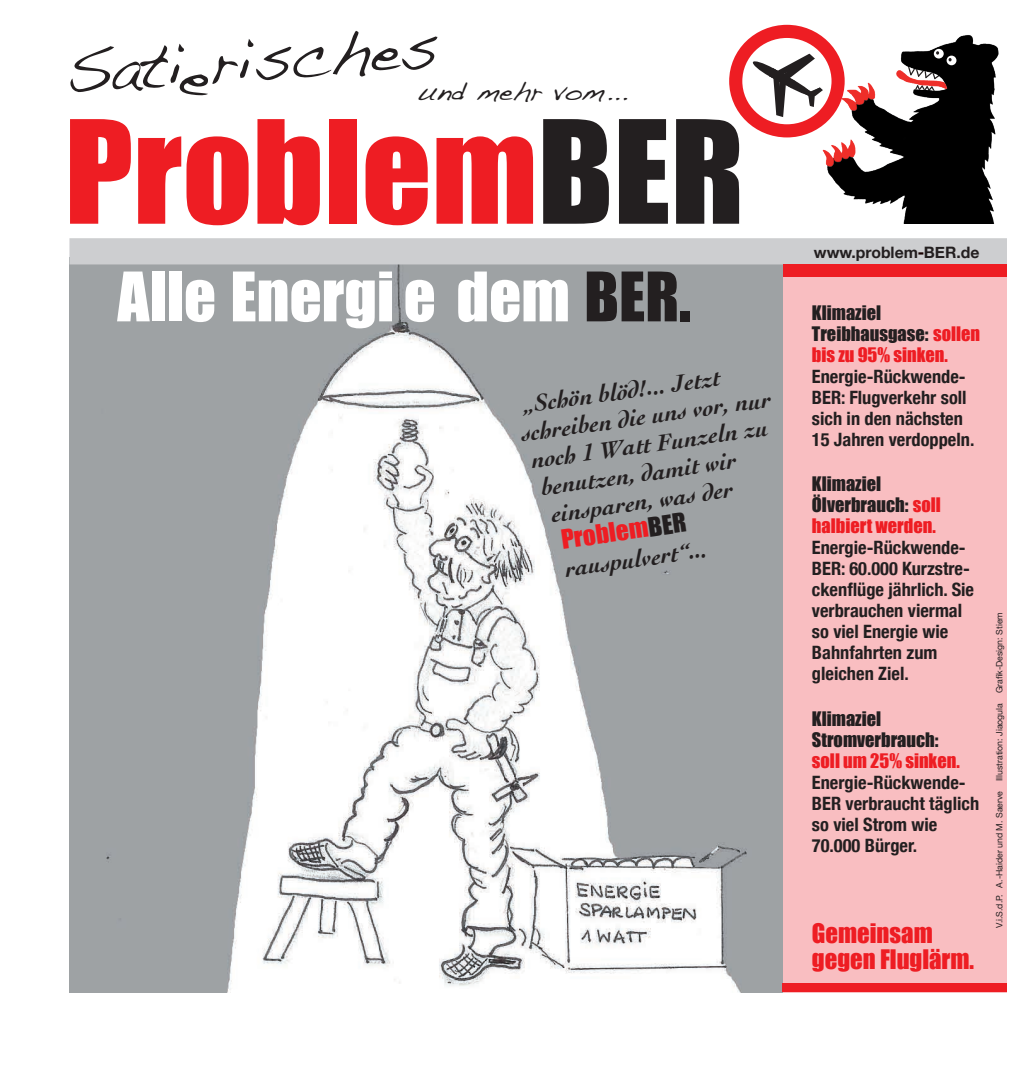
<style>
.page{position:relative;width:1017px;height:1067px;background:#fff}
.page>*{position:absolute;margin:0;border:0;box-sizing:border-box;transform-origin:0 0}
.t1{font:132.3px "Impact";color:#ee1d23;scale:1.04 1}
.t2{font:63px "Impact";color:#fff}
.t3{font:61.77px "Handwriting Dakota";color:#231f20}
.t4{font:27.47px "Handwriting Dakota";color:#231f20}
.t5{font:24.68px/26.6px "Impact";color:#ee1d23}
.t6{font:italic 700 24.5px "Cochin";color:#231f20}
.t7{font:24.5px "Impact";color:#ee1d23;scale:1.04 1}
.t8{font:700 condensed 18.38px/21px "Helvetica Neue";color:#231f20}
.t9{font:18.38px/21px "Impact";color:#231f20}
.t10{font:18.38px "Impact";color:#ee1d23}
.t11{font:700 15.75px "Helvetica Neue";color:#231f20}
.t12{font:8.75px "Helvetica Neue";color:#231f20}
.s1{color:#231f20}
.s2{font-weight:900;font-stretch:condensed;color:#170000}
.s3{color:#ee1d23}
</style>
<div class="page">
<img style="left:69px;top:264px;width:714px;height:728px">
<div style="left:783px;top:262px;width:224px;height:730px;background:#f9bec1"></div>
<img style="left:822px;top:35px;width:177px;height:189px">
<img style="left:822px;top:81px;width:54px;height:87px">
<svg style="left:934px;top:49px;width:10px;height:10px"></svg>
<div style="left:947px;top:56px;width:9px;height:9px;background:#fff;border-radius:50%"></div>
<svg style="left:907px;top:51px;width:45px;height:42px"></svg>
<svg style="left:751px;top:44px;width:82px;height:86px"></svg>
<div style="left:729px;top:25px;width:116px;height:112px;border:13px solid #ee1d23;border-radius:50%"></div>
<div style="left:69px;top:238px;width:938px;height:26px;background:#cdced0"></div>
<div style="left:783px;top:264px;width:224px;height:13px;background:#ee1d23"></div>
<div style="left:783px;top:983px;width:224px;height:9px;background:#ee1d23"></div>
<h3 class="t3" style="left:63px;top:35px;width:375px;rotate:-4deg">Sati risches</h3>
<h3 class="t4" style="left:418px;top:74px;width:210px">und mehr vom...</h3>
<h1 class="t1" style="left:64px;top:90px;width:655px">Problem<span class="s1">BER</span></h1>
<h2 class="t2" style="left:117px;top:258px;width:575px">Alle Energi e dem <span class="s1">BER.</span></h2>
<h3 class="t6" style="left:522px;top:390px;width:200px;rotate:-8deg">„Schön blöd!... Jetzt</h3>
<h3 class="t6" style="left:520px;top:419px;width:253px;rotate:-8deg">schreiben die uns vor, nur</h3>
<h3 class="t6" style="left:530px;top:446px;width:240px;rotate:-8deg">noch 1 Watt Funzeln zu</h3>
<h3 class="t6" style="left:540px;top:473px;width:198px;rotate:-8deg">benutzen, damit wir</h3>
<h3 class="t6" style="left:550px;top:500px;width:185px;rotate:-8deg">einsparen, was der</h3>
<h3 class="t7" style="left:559px;top:524px;width:123px;rotate:-8deg">Problem<span class="s1">BER</span></h3>
<h3 class="t6" style="left:563px;top:554px;width:145px;rotate:-8deg">rauspulvert“...</h3>
<p class="t11" style="left:814px;top:242px;width:167px">www.problem<span class="s2">-</span>BER.de</p>
<p class="t9" style="left:812px;top:302px;width:170px">Klimaziel<br>Treibhausgase: <span class="s3">sollen bis zu 95% sinken.</span></p>
<p class="t8" style="left:812px;top:365px;width:164px">Energie-Rückwende-<br>BER: Flugverkehr soll sich in den nächsten<br>15 Jahren verdoppeln.</p>
<p class="t9" style="left:812px;top:473px;width:131px">Klimaziel<br>Ölverbrauch: <span class="s3">soll halbiert werden.</span></p>
<p class="t8" style="left:812px;top:537px;width:164px">Energie-Rückwende-<br>BER: 60.000 Kurzstre&shy;ckenflüge jährlich. Sie verbrauchen viermal so viel Energie wie<br>Bahnfahrten zum gleichen Ziel.</p>
<p class="t9" style="left:812px;top:708px;width:128px">Klimaziel<br>Stromverbrauch:</p>
<p class="t10" style="left:812px;top:749px;width:149px">soll um 25% sinken.</p>
<p class="t8" style="left:812px;top:771px;width:169px">Energie-Rückwende-<br>BER verbraucht täglich so viel Strom wie<br>70.000 Bürger.</p>
<h3 class="t5" style="left:812px;top:919px;width:164px">Gemeinsam gegen Fluglärm.</h3>
<p class="t12" style="left:994px;top:927px;width:317px;rotate:-90deg">V.i.S.d.P. A.-Haider und M. Saerve Illustration: Jiaogula Grafik-Design: Stiem</p>
</div>
